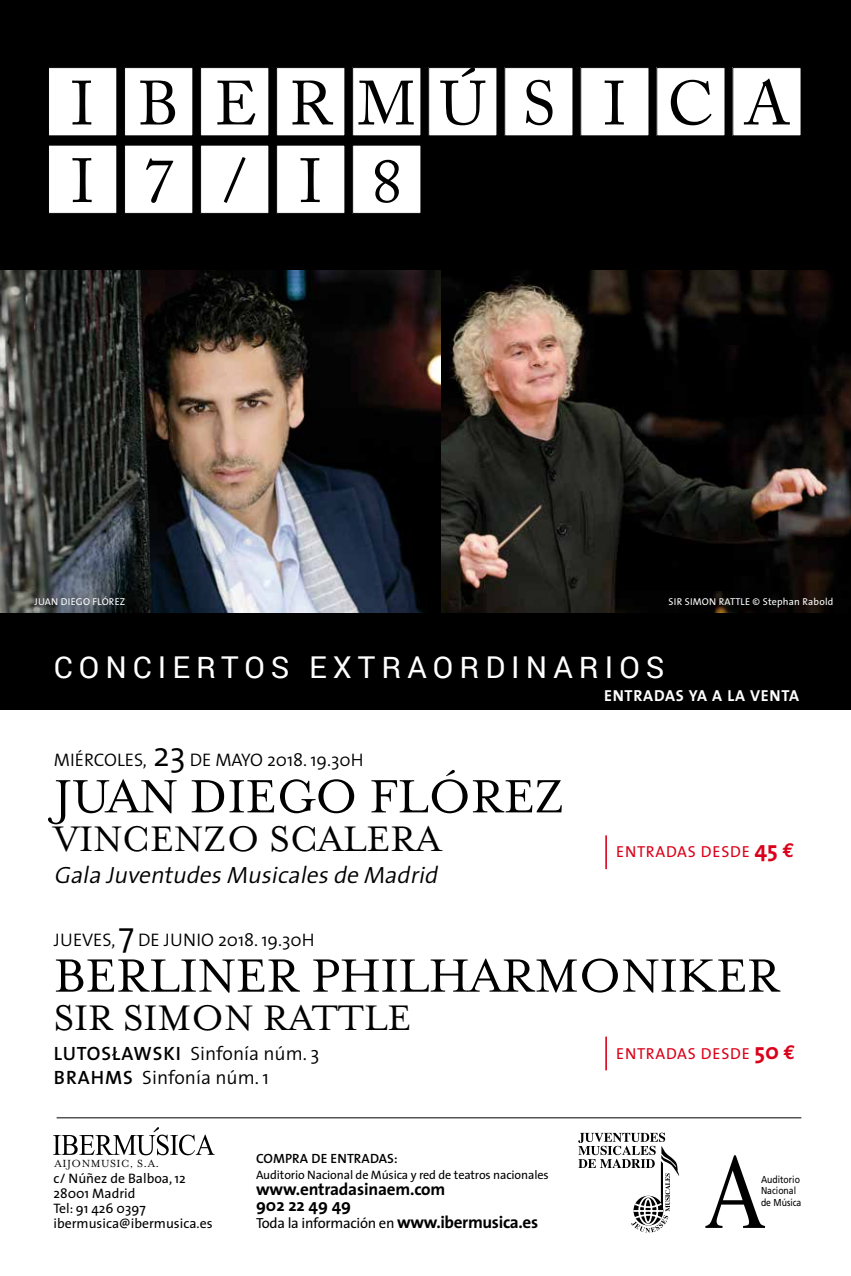
<style>
.page{position:relative;width:851px;height:1276px;background:#fff}
.page>*{position:absolute;margin:0;border:0;box-sizing:border-box;transform-origin:0 0}
.t1{font:61.8px/77.6px "Adobe Caslon Pro";letter-spacing:.52em;color:#000}
.t2{font:53.6px "Mrs Eaves Roman";letter-spacing:-.01em;color:#000}
.t3{font:40.8px "Mrs Eaves Roman";color:#000}
.t4{font:30px "Roboto";letter-spacing:.2em;color:#fff}
.t5{font:italic 300 23.6px "The Sans";color:#000}
.t6{font:300 19.4px/23.6px "The Sans";color:#000}
.t7{font:300 18.2px "The Sans";color:#000}
.t8{font:700 17.2px/15.8px "The Sans";letter-spacing:-.01em;color:#000}
.t9{font:16px "The Sans";letter-spacing:.05em;color:#db001a}
.t10{font:700 16px "The Sans";letter-spacing:.05em;color:#fff}
.t11{font:14.6px "The Sans";letter-spacing:-.02em;color:#000}
.t12{font:13.8px/15px "The Sans";color:#000}
.t13{font:600 13.4px "The Sans";letter-spacing:.01em;color:#000}
.t14{font:12.2px "The Sans";letter-spacing:-.01em;color:#000}
.t15{font:11.8px "Mrs Eaves Roman";letter-spacing:.04em;color:#000}
.t16{font:10px "The Sans";letter-spacing:.02em;color:#fff}
.t17{font:10px/11.6px "Frutiger";color:#000;scale:.86 1}
.s1{font-size:34.4px}
.s2{font-weight:700;font-size:23px}
.s3{font-family:"Euro Mono";font-weight:700;font-size:20px}
.s4{font-weight:600}
.s5{font-weight:700;font-size:17.2px}
</style>
<div class="page">
<div style="left:0;top:0;width:850px;height:300px;background:#000"></div>
<div style="left:0;top:612px;width:850px;height:97px;background:#000"></div>
<svg style="left:705px;top:1155px;width:59px;height:73px"></svg>
<svg style="left:578px;top:1132px;width:101px;height:100px"></svg>
<img style="left:440px;top:270px;width:410px;height:342px">
<img style="left:0;top:270px;width:440px;height:342px">
<svg style="left:112px;top:1051px;width:6px;height:5px"></svg>
<div style="left:48px;top:68px;width:69px;height:68px;background:#fff"></div>
<div style="left:48px;top:67px;width:69px;height:69px;border:1px solid #000"></div>
<div style="left:124px;top:68px;width:69px;height:68px;background:#fff"></div>
<div style="left:124px;top:67px;width:69px;height:69px;border:1px solid #000"></div>
<div style="left:200px;top:68px;width:69px;height:68px;background:#fff"></div>
<div style="left:200px;top:67px;width:69px;height:69px;border:1px solid #000"></div>
<div style="left:276px;top:68px;width:69px;height:68px;background:#fff"></div>
<div style="left:276px;top:67px;width:69px;height:69px;border:1px solid #000"></div>
<div style="left:352px;top:68px;width:69px;height:68px;background:#fff"></div>
<div style="left:352px;top:67px;width:69px;height:69px;border:1px solid #000"></div>
<div style="left:428px;top:68px;width:69px;height:68px;background:#fff"></div>
<div style="left:428px;top:67px;width:69px;height:69px;border:1px solid #000"></div>
<div style="left:504px;top:68px;width:69px;height:68px;background:#fff"></div>
<div style="left:504px;top:67px;width:69px;height:69px;border:1px solid #000"></div>
<div style="left:580px;top:68px;width:69px;height:68px;background:#fff"></div>
<div style="left:580px;top:67px;width:69px;height:69px;border:1px solid #000"></div>
<div style="left:656px;top:68px;width:69px;height:68px;background:#fff"></div>
<div style="left:732px;top:68px;width:68px;height:68px;background:#fff"></div>
<div style="left:48px;top:145px;width:69px;height:68px;background:#fff"></div>
<div style="left:48px;top:145px;width:69px;height:69px;border:1px solid #000"></div>
<div style="left:124px;top:145px;width:69px;height:68px;background:#fff"></div>
<div style="left:124px;top:145px;width:69px;height:69px;border:1px solid #000"></div>
<div style="left:200px;top:145px;width:69px;height:68px;background:#fff"></div>
<div style="left:200px;top:145px;width:69px;height:69px;border:1px solid #000"></div>
<div style="left:276px;top:145px;width:69px;height:68px;background:#fff"></div>
<div style="left:276px;top:145px;width:69px;height:69px;border:1px solid #000"></div>
<div style="left:352px;top:145px;width:69px;height:68px;background:#fff"></div>
<div style="left:352px;top:145px;width:69px;height:69px;border:1px solid #000"></div>
<hr style="left:57px;top:1117px;width:744px;height:1px;background:#000">
<svg style="left:53px;top:1127px;width:162px;height:28px"></svg>
<hr style="left:605px;top:835px;width:1px;height:34px;background:#db001a">
<hr style="left:605px;top:1036px;width:1px;height:34px;background:#db001a">
<h1 class="t1" style="left:71px;top:64px;width:557px">I BERMÚS I<br>I 7</h1>
<h1 class="t1" style="left:224px;top:142px;width:23px">/</h1>
<h1 class="t1" style="left:299px;top:142px;width:104px">I 8</h1>
<h1 class="t1" style="left:667px;top:64px;width:123px">C A</h1>
<p class="t16" style="left:34px;top:593px;width:92px">JUAN DIEGO FLÓREZ</p>
<p class="t16" style="left:668px;top:593px;width:166px">SIR SIMON RATTLE © Stephan Rabold</p>
<h3 class="t4" style="left:54px;top:646px;width:612px">CONCIERTOS EXTRAORDINARIOS</h3>
<h3 class="t7" style="left:54px;top:745px;width:311px">MIÉRCOLES, <span class="s1">23</span> DE MAYO 2018. 19.30H</h3>
<h2 class="t2" style="left:54px;top:767px;width:513px">JUAN DIEGO FLÓREZ</h2>
<h3 class="t3" style="left:54px;top:817px;width:388px">VINCENZO SCALERA</h3>
<h3 class="t5" style="left:54px;top:855px;width:391px">GalaJuventudesMusicalesdeMadrid</h3>
<p class="t10" style="left:604px;top:682px;width:197px">ENTRADAS YA A LA VENTA</p>
<p class="t9" style="left:616px;top:838px;width:179px">ENTRADAS DESDE <span class="s2">45</span> <span class="s3">€</span></p>
<h3 class="t7" style="left:54px;top:924px;width:262px">JUEVES, <span class="s1">7</span> DE JUNIO 2018. 19.30H</h3>
<h2 class="t2" style="left:54px;top:946px;width:727px">BERLINER PHILHARMONIKER</h2>
<h3 class="t3" style="left:54px;top:996px;width:359px">SIR SIMON RATTLE</h3>
<h3 class="t6" style="left:54px;top:1041px;width:267px"><span class="s4">LUTOSLAWSKI</span> SINFONÍA NÚM. 3<br><span class="s4">BRAHMS</span> SINFONÍA NÚM. 1</h3>
<p class="t9" style="left:616px;top:1040px;width:181px">ENTRADAS DESDE <span class="s2">50</span> <span class="s3">€</span></p>
<p class="t15" style="left:55px;top:1157px;width:106px">AIJONMUSIC, S.A.</p>
<p class="t12" style="left:53px;top:1170px;width:161px">c/ Núñez de Balboa, 12<br>28001 Madrid<br>Tel: 91 426 0397 ibermusica@ibermusica.es</p>
<p class="t13" style="left:256px;top:1147px;width:143px">COMPRA DE ENTRADAS:</p>
<p class="t14" style="left:256px;top:1165px;width:294px">Auditorio Nacional de Música y red de teatros nacionales</p>
<p class="t8" style="left:256px;top:1181px;width:191px">www.entradasinaem.com<br>902 22 49 49</p>
<p class="t11" style="left:256px;top:1211px;width:284px">Toda la información en <span class="s5">www.ibermusica.es</span></p>
<p class="t17" style="left:760px;top:1173px;width:48px">Auditorio<br>Nacional de Música</p>
</div>
